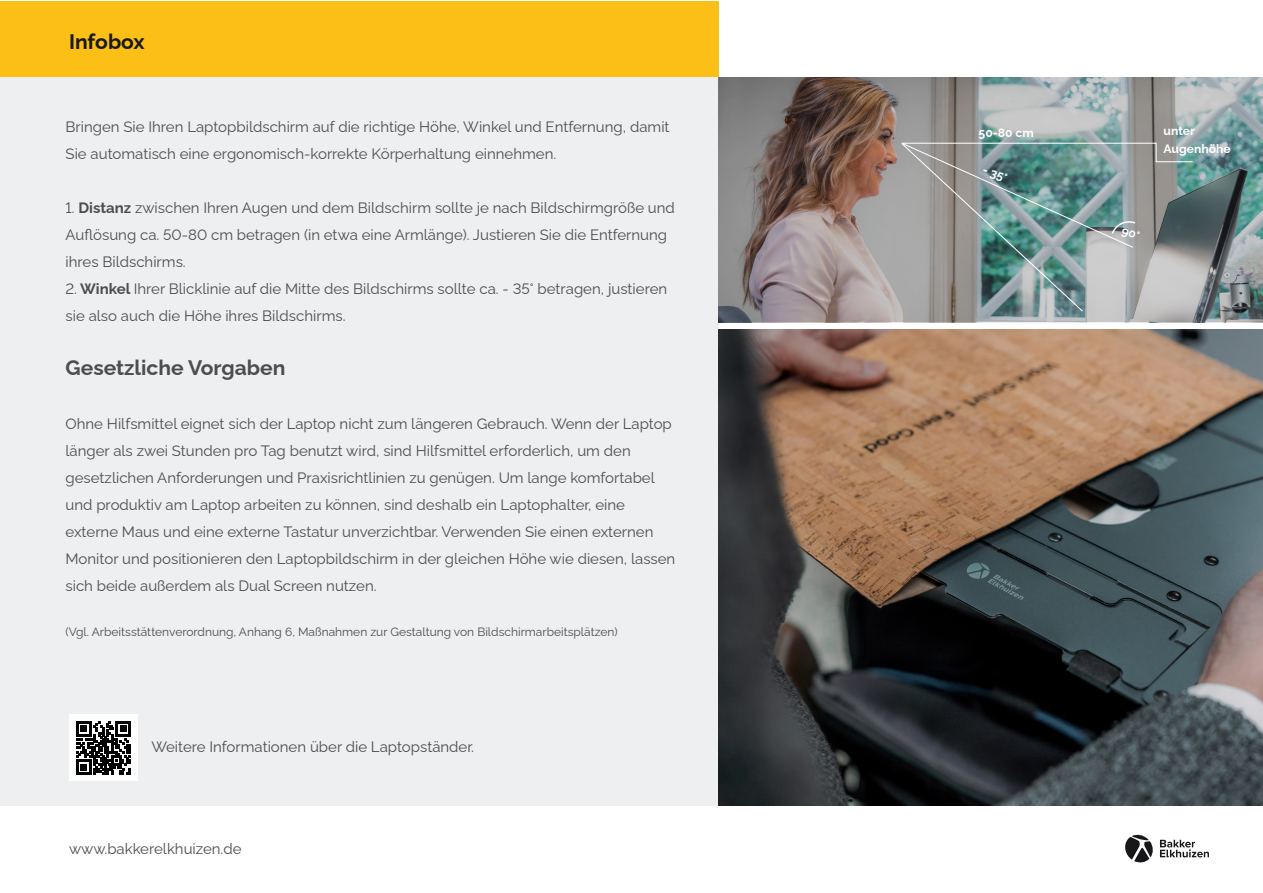
<style>
.page{position:relative;width:1263px;height:893px;background:#fff}
.page>*{position:absolute;margin:0;border:0;box-sizing:border-box;transform-origin:0 0}
.t1{font:700 21px "Raleway";color:#4d4d4f}
.t2{font:700 21px "Raleway";color:#18181a}
.t3{font:15px/27px "Raleway";color:#4d4d4f}
.t4{font:15px "Raleway";color:#4d4c4f}
.t5{font:700 12.15px/18.3px "Raleway";color:#fff}
.t6{font:12px "Raleway";color:#4d4d4f}
.s1{font-weight:700}
</style>
<div class="page">
<div style="left:0;top:1px;width:718px;height:77px;background:#fbbf16"></div>
<div style="left:0;top:78px;width:718px;height:728px;background:#edeff0"></div>
<svg style="left:1125px;top:834px;width:28px;height:29px"></svg>
<svg style="left:1160px;top:840px;width:49px;height:17px"></svg>
<div style="left:69px;top:715px;width:69px;height:66px;background:#fff"></div>
<svg style="left:76px;top:721px;width:55px;height:53px"></svg>
<div style="left:80px;top:764px;width:7px;height:6px;background:#000"></div>
<img style="left:718px;top:78px;width:545px;height:244px">
<img style="left:718px;top:329px;width:545px;height:477px">
<svg style="left:897px;top:142px;width:297px;height:170px;background:#8a9a98"></svg>
<h1 class="t2" style="left:69px;top:25px;width:77px">Infobox</h1>
<p class="t3" style="left:66px;top:112px;width:606px">Bringen Sie Ihren Laptopbildschirm auf die richtige Höhe, Winkel und Entfernung, damit<br>Sie automatisch eine ergonomisch-korrekte Körperhaltung einnehmen.</p>
<p class="t3" style="left:66px;top:193px;width:611px">1. <span class="s1">Distanz</span> zwischen Ihren Augen und dem Bildschirm sollte je nach Bildschirmgröße und<br>Auflösung ca. 50-80 cm betragen (in etwa eine Armlänge). Justieren Sie die Entfernung ihres Bildschirms.</p>
<p class="t3" style="left:66px;top:274px;width:603px">2. <span class="s1">Winkel</span> Ihrer Blicklinie auf die Mitte des Bildschirms sollte ca. - 35° betragen, justieren sie also auch die Höhe ihres Bildschirms.</p>
<h1 class="t1" style="left:66px;top:351px;width:221px">Gesetzliche Vorgaben</h1>
<p class="t3" style="left:66px;top:409px;width:611px">Ohne Hilfsmittel eignet sich der Laptop nicht zum längeren Gebrauch. Wenn der Laptop länger als zwei Stunden pro Tag benutzt wird, sind Hilfsmittel erforderlich, um den gesetzlichen Anforderungen und Praxisrichtlinien zu genügen. Um lange komfortabel und produktiv am Laptop arbeiten zu können, sind deshalb ein Laptophalter, eine externe Maus und eine externe Tastatur unverzichtbar. Verwenden Sie einen externen Monitor und positionieren den Laptopbildschirm in der gleichen Höhe wie diesen, lassen sich beide außerdem als Dual Screen nutzen.</p>
<p class="t6" style="left:66px;top:622px;width:554px">(Vgl. Arbeitsstättenverordnung, Anhang 6, Maßnahmen zur Gestaltung von Bildschirmarbeitsplätzen)</p>
<p class="t4" style="left:151px;top:734px;width:324px">Weitere Informationen über die Laptopständer.</p>
<p class="t4" style="left:69px;top:837px;width:174px">www.bakkerelkhuizen.de</p>
<p class="t5" style="left:978px;top:122px;width:57px">50-80 cm</p>
<p class="t5" style="left:987px;top:159px;width:27px;rotate:20deg">- 35°</p>
<p class="t5" style="left:1163px;top:120px;width:69px">unter<br>Augenhöhe</p>
</div>
